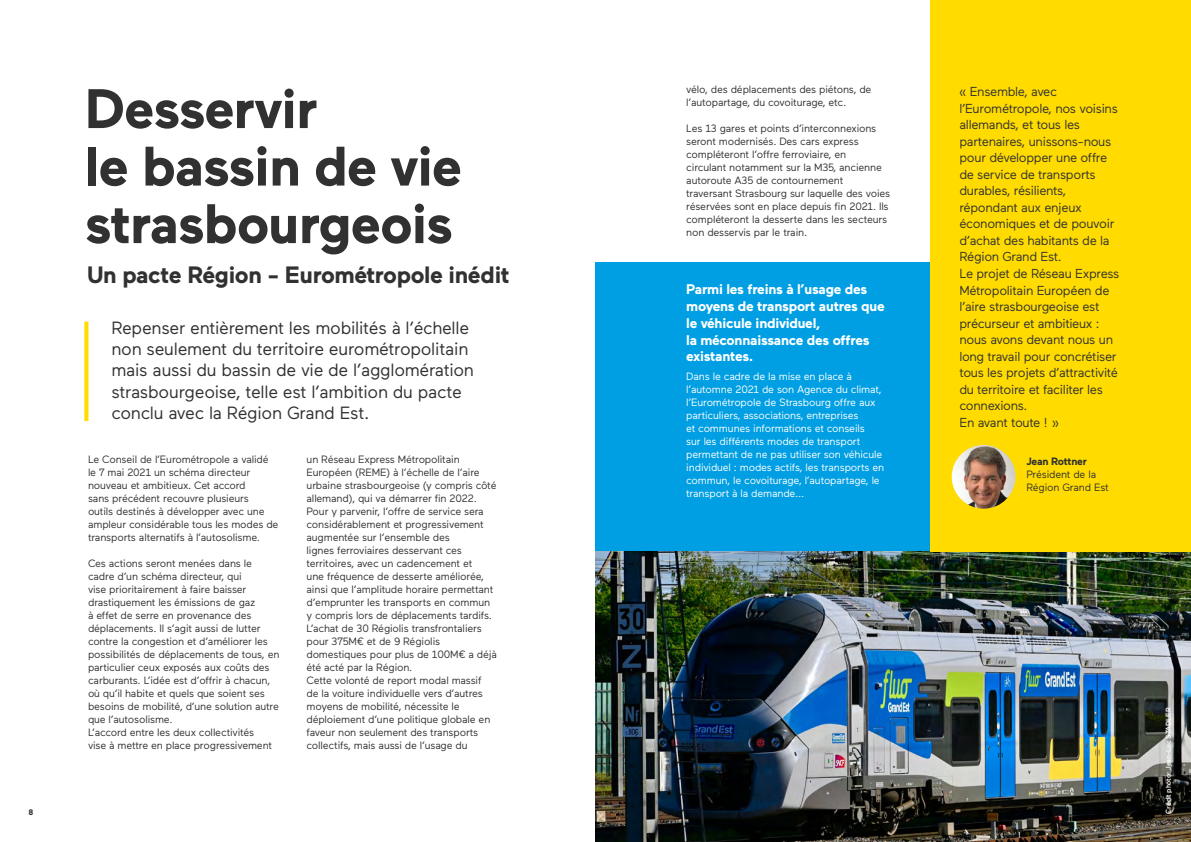
<style>
.page{position:relative;width:1191px;height:842px;background:#fff}
.page>*{position:absolute;margin:0;border:0;box-sizing:border-box;transform-origin:0 0}
.t1{font:700 55.5px/57.5px "Maax";letter-spacing:-.02em;color:#313131}
.t2{font:700 23.6px "Maax";letter-spacing:-.02em;color:#313131}
.t3{font:17.7px/21.2px "Maax";letter-spacing:-.02em;color:#313131}
.t4{font:700 14px/16.8px "Maax";letter-spacing:-.02em;color:#fff}
.t5{font:13px/16.5px "Maax";letter-spacing:-.03em;color:#313131}
.t6{font:10.6px/13px "Maax";letter-spacing:-.02em;color:#313131}
.t7{font:10.6px/13px "Maax";letter-spacing:-.02em;color:#fff}
.t8{font:700 10.6px "Maax";letter-spacing:-.02em;color:#313131}
.t9{font:700 8px "Maax";color:#313131}
.t10{font:500 7.1px "Maax";letter-spacing:-.02em;color:#fff}
</style>
<div class="page">
<div style="left:595px;top:262px;width:335px;height:299px;background:#009fe3"></div>
<img style="left:595px;top:551px;width:596px;height:291px">
<div style="left:930px;top:0;width:261px;height:551px;background:#ffdb00"></div>
<svg style="left:84px;top:322px;width:4px;height:99px"></svg>
<img style="left:951px;top:445px;width:64px;height:64px;border-radius:32px">
<p class="t9" style="left:28px;top:808px;width:6px">8</p>
<h1 class="t1" style="left:85px;top:81px;width:379px">Desservir<br>le bassin de vie strasbourgeois</h1>
<h2 class="t2" style="left:87px;top:262px;width:424px">Un pacte Région - Eurométropole inédit</h2>
<h3 class="t3" style="left:111px;top:317px;width:364px">Repenser entièrement les mobilités à l’échelle non seulement du territoire eurométropolitain mais aussi du bassin de vie de l’agglomération strasbourgeoise, telle est l’ambition du pacte conclu avec la Région Grand Est.</h3>
<p class="t6" style="left:88px;top:453px;width:192px">Le Conseil de l’Eurométropole a validé le 7 mai 2021 un schéma directeur nouveau et ambitieux. Cet accord<br>sans précédent recouvre plusieurs<br>outils destinés à développer avec une ampleur considérable tous les modes de transports alternatifs à l’autosolisme.</p>
<p class="t6" style="left:88px;top:557px;width:193px">Ces actions seront menées dans le cadre d’un schéma directeur, qui<br>vise prioritairement à faire baisser drastiquement les émissions de gaz<br>à effet de serre en provenance des déplacements. Il s’agit aussi de lutter contre la congestion et d’améliorer les possibilités de déplacements de tous, en particulier ceux exposés aux coûts des carburants. L’idée est d’offrir à chacun, où qu’il habite et quels que soient ses besoins de mobilité, d’une solution autre que l’autosolisme.<br>L’accord entre les deux collectivités<br>vise à mettre en place progressivement</p>
<p class="t6" style="left:306px;top:453px;width:192px">un Réseau Express Métropolitain Européen (REME) à l’échelle de l’aire urbaine strasbourgeoise (y compris côté allemand), qui va démarrer fin 2022.<br>Pour y parvenir, l’offre de service sera considérablement et progressivement augmentée sur l’ensemble des<br>lignes ferroviaires desservant ces territoires, avec un cadencement et<br>une fréquence de desserte améliorée, ainsi que l’amplitude horaire permettant d’emprunter les transports en commun y compris lors de déplacements tardifs.<br>L’achat de 30 Régiolis transfrontaliers pour 375M€ et de 9 Régiolis domestiques pour plus de 100M€ a déjà été acté par la Région.<br>Cette volonté de report modal massif<br>de la voiture individuelle vers d’autres moyens de mobilité, nécessite le déploiement d’une politique globale en faveur non seulement des transports collectifs, mais aussi de l’usage du</p>
<p class="t6" style="left:686px;top:83px;width:187px">vélo, des déplacements des piétons, de l’autopartage, du covoiturage, etc.</p>
<p class="t6" style="left:686px;top:122px;width:206px">Les 13 gares et points d’interconnexions seront modernisés. Des cars express compléteront l’offre ferroviaire, en<br>circulant notamment sur la M35, ancienne autoroute A35 de contournement traversant Strasbourg sur laquelle des voies réservées sont en place depuis fin 2021. Ils compléteront la desserte dans les secteurs non desservis par le train.</p>
<h3 class="t4" style="left:686px;top:281px;width:200px">Parmi les freins à l’usage des moyens de transport autres que le véhicule individuel,<br>la méconnaissance des offres existantes.</h3>
<p class="t7" style="left:686px;top:370px;width:199px">Dans le cadre de la mise en place à l’automne 2021 de son Agence du climat, l’Eurométropole de Strasbourg offre aux particuliers, associations, entreprises<br>et communes informations et conseils<br>sur les différents modes de transport permettant de ne pas utiliser son véhicule individuel : modes actifs, les transports en commun, le covoiturage, l’autopartage, le transport à la demande...</p>
<p class="t5" style="left:959px;top:84px;width:162px">« Ensemble, avec l’Eurométropole, nos voisins allemands, et tous les partenaires, unissons-nous pour développer une offre de service de transports durables, résilients, répondant aux enjeux économiques et de pouvoir d’achat des habitants de la<br>Région Grand Est.<br>Le projet de Réseau Express<br>Métropolitain Européen de l’aire strasbourgeoise est précurseur et ambitieux : nous avons devant nous un long travail pour concrétiser tous les projets d’attractivité du territoire et faciliter les connexions.<br>En avant toute ! »</p>
<p class="t8" style="left:1026px;top:456px;width:62px">Jean Rottner</p>
<p class="t6" style="left:1026px;top:468px;width:84px">Président de la<br>Région Grand Est</p>
<p class="t10" style="left:1164px;top:813px;width:107px;rotate:-90deg">Crédit photo: Jean-Luc STADLER</p>
</div>
